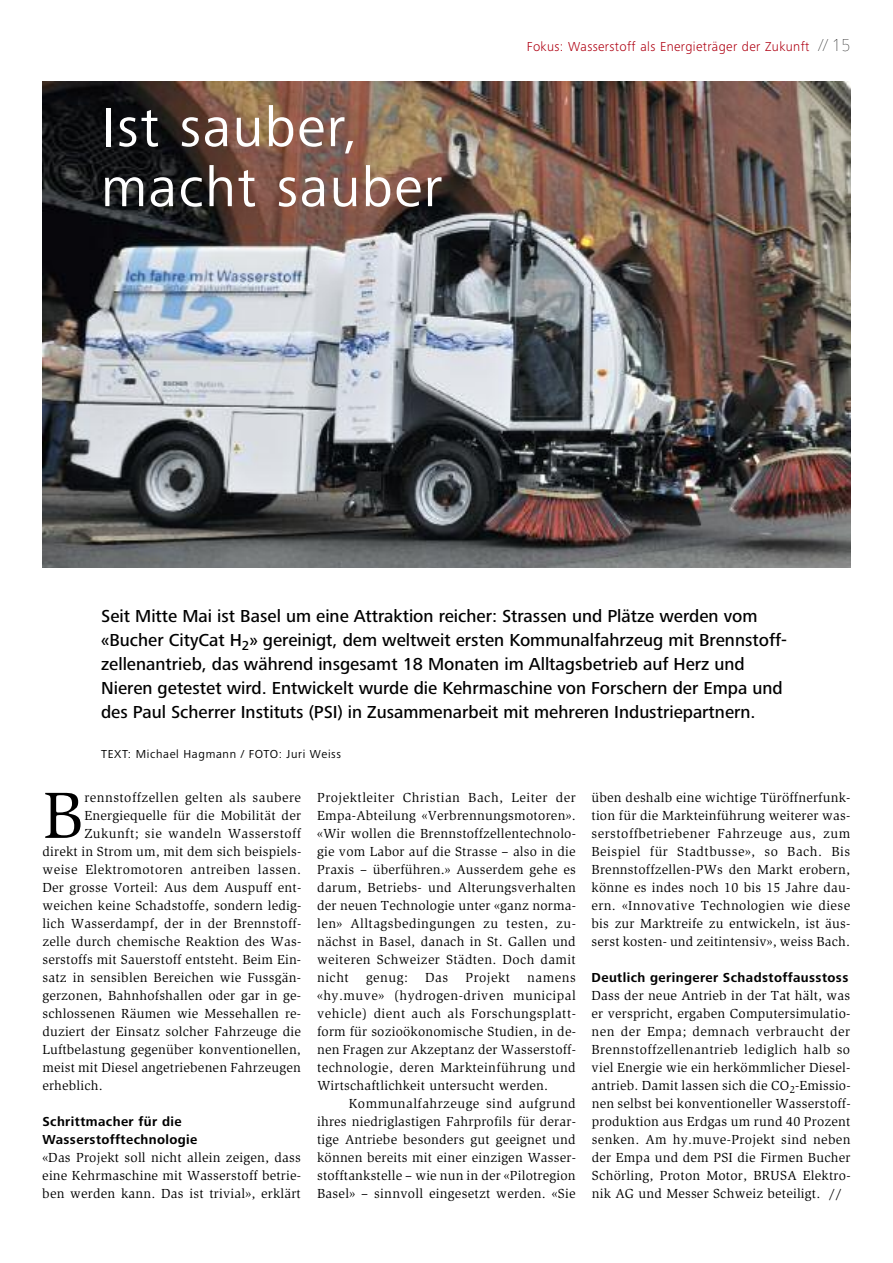
<style>
.page{position:relative;width:893px;height:1263px;background:#fff}
.page>*{position:absolute;margin:0;border:0;box-sizing:border-box;transform-origin:0 0}
.t1{font:67.2px "Slimbach Std";color:#000}
.t2{font:57px/60px "Frutiger Next Pro";letter-spacing:.025em;color:#fff}
.t3{font:500 18px/24px "Frutiger Next Pro";color:#000}
.t4{font:13.5px/18px "Slimbach Std";letter-spacing:.015em;color:#000;text-align:justify}
.t5{font:13.5px "Slimbach Std";letter-spacing:.035em;color:#000}
.t6{font:700 13.5px/18px "Frutiger Next Pro";letter-spacing:.03em;color:#000}
.t7{font:300 13.5px "Frutiger Next Pro";letter-spacing:.025em;color:#af0012}
.t8{font:12px "Frutiger Next Pro";letter-spacing:.055em;color:#000}
.s1{font-weight:900;font-size:18px;color:#000}
</style>
<div class="page">
<img style="left:43px;top:82px;width:807px;height:486px">
<h2 class="t2" style="left:101px;top:103px;width:343px">Ist sauber, macht sauber</h2>
<p class="t7" style="left:527px;top:42px;width:325px">Fokus: Wasserstoff als Energieträger der Zukunft <span class="s1">// 15</span></p>
<p class="t3" style="left:101px;top:606px;width:687px">Seit Mitte Mai ist Basel um eine Attraktion reicher: Strassen und Plätze werden vom «Bucher CityCat H<sub>2</sub>» gereinigt, dem weltweit ersten Kommunalfahrzeug mit Brennstoff&shy;zellenantrieb, das während insgesamt 18 Monaten im Alltagsbetrieb auf Herz und Nieren getestet wird. Entwickelt wurde die Kehrmaschine von Forschern der Empa und des Paul Scherrer Instituts (PSI) in Zusammenarbeit mit mehreren Industriepartnern.</p>
<p class="t8" style="left:101px;top:750px;width:242px">TEXT: Michael Hagmann / FOTO: Juri Weiss</p>
<h1 class="t1" style="left:43px;top:789px;width:43px">B</h1>
<p class="t5" style="left:85px;top:792px;width:218px">rennstoffzellen gelten als saubere</p>
<p class="t4" style="left:85px;top:807px;width:218px">Energiequelle für die Mobilität der</p>
<p class="t5" style="left:85px;top:828px;width:218px">Zukunft; sie wandeln Wasserstoff</p>
<p class="t4" style="left:43px;top:843px;width:260px">direkt in Strom um, mit dem sich beispiels-</p>
<p class="t5" style="left:43px;top:864px;width:260px">weise Elektromotoren antreiben lassen.</p>
<p class="t4" style="left:43px;top:879px;width:260px">Der grosse Vorteil: Aus dem Auspuff ent-</p>
<p class="t4" style="left:43px;top:897px;width:260px">weichen keine Schadstoffe, sondern ledig-</p>
<p class="t4" style="left:42px;top:915px;width:260px">lich Wasserdampf, der in der Brennstoff-</p>
<p class="t4" style="left:42px;top:933px;width:260px">zelle durch chemische Reaktion des Was-</p>
<p class="t4" style="left:42px;top:951px;width:260px">serstoffs mit Sauerstoff entsteht. Beim Ein-</p>
<p class="t4" style="left:42px;top:969px;width:260px">satz in sensiblen Bereichen wie Fussgän-</p>
<p class="t4" style="left:42px;top:987px;width:260px">gerzonen, Bahnhofshallen oder gar in ge-</p>
<p class="t4" style="left:42px;top:1005px;width:260px">schlossenen Räumen wie Messehallen re-</p>
<p class="t4" style="left:42px;top:1023px;width:260px">duziert der Einsatz solcher Fahrzeuge die</p>
<p class="t4" style="left:42px;top:1041px;width:260px">Luftbelastung gegenüber konventionellen,</p>
<p class="t4" style="left:42px;top:1059px;width:260px">meist mit Diesel angetriebenen Fahrzeugen</p>
<p class="t4" style="left:42px;top:1077px;width:62px">erheblich.</p>
<p class="t6" style="left:42px;top:1114px;width:157px">Schrittmacher für die<br>Wasserstofftechnologie</p>
<p class="t4" style="left:42px;top:1149px;width:260px">«Das Projekt soll nicht allein zeigen, dass eine Kehrmaschine mit Wasserstoff betrie&shy;ben werden kann. Das ist trivial», erklärt</p>
<p class="t4" style="left:317px;top:789px;width:260px">Projektleiter Christian Bach, Leiter der Empa-Abteilung «Verbrennungsmotoren». «Wir wollen die Brennstoffzellentechnolo&shy;gie vom Labor auf die Strasse – also in die Praxis – überführen.» Ausserdem gehe es darum, Betriebs- und Alterungsverhalten der neuen Technologie unter «ganz norma&shy;len» Alltagsbedingungen zu testen, zu&shy;nächst in Basel, danach in St. Gallen und weiteren Schweizer Städten. Doch damit nicht</p>
<p class="t4" style="left:366px;top:969px;width:43px">genug:</p>
<p class="t4" style="left:425px;top:969px;width:24px">Das</p>
<p class="t5" style="left:465px;top:972px;width:46px">Projekt</p>
<p class="t4" style="left:317px;top:969px;width:260px;text-indent:210px">namens «hy.muve» (hydrogen-driven municipal vehicle) dient auch als Forschungsplatt&shy;form für sozioökonomische Studien, in de&shy;nen Fragen zur Akzeptanz der Wasserstoff&shy;technologie, deren Markteinführung und Wirtschaftlichkeit untersucht werden.</p>
<p class="t4" style="left:317px;top:1095px;width:260px;text-indent:32px">Kommunalfahrzeuge sind aufgrund ihres niedriglastigen Fahrprofils für derar&shy;tige Antriebe besonders gut geeignet und können bereits mit einer einzigen Wasser&shy;stofftankstelle – wie nun in der «Pilotregion Basel» – sinnvoll eingesetzt werden. «Sie</p>
<p class="t4" style="left:592px;top:789px;width:260px">üben deshalb eine wichtige Türöffnerfunk&shy;tion für die Markteinführung weiterer was&shy;serstoffbetriebener Fahrzeuge aus, zum Beispiel für Stadtbusse», so Bach. Bis Brennstoffzellen-PWs den Markt erobern, könne es indes noch 10 bis 15 Jahre dau&shy;ern. «Innovative Technologien wie diese bis zur Marktreife zu entwickeln, ist äus&shy;serst kosten- und zeitintensiv», weiss Bach.</p>
<p class="t6" style="left:592px;top:970px;width:258px">Deutlich geringerer Schadstoffausstoss</p>
<p class="t4" style="left:592px;top:987px;width:261px">Dass der neue Antrieb in der Tat hält, was er verspricht, ergaben Computersimulatio&shy;nen der Empa; demnach verbraucht der Brennstoffzellenantrieb lediglich halb so viel Energie wie ein herkömmlicher Diesel&shy;antrieb. Damit lassen sich die CO<sub>2</sub>-Emissio&shy;nen selbst bei konventioneller Wasserstoff&shy;produktion aus Erdgas um rund 40 Prozent senken. Am hy.muve-Projekt sind neben der Empa und dem PSI die Firmen Bucher Schörling, Proton Motor, BRUSA Elektro&shy;nik AG und Messer Schweiz beteiligt. //</p>
</div>
